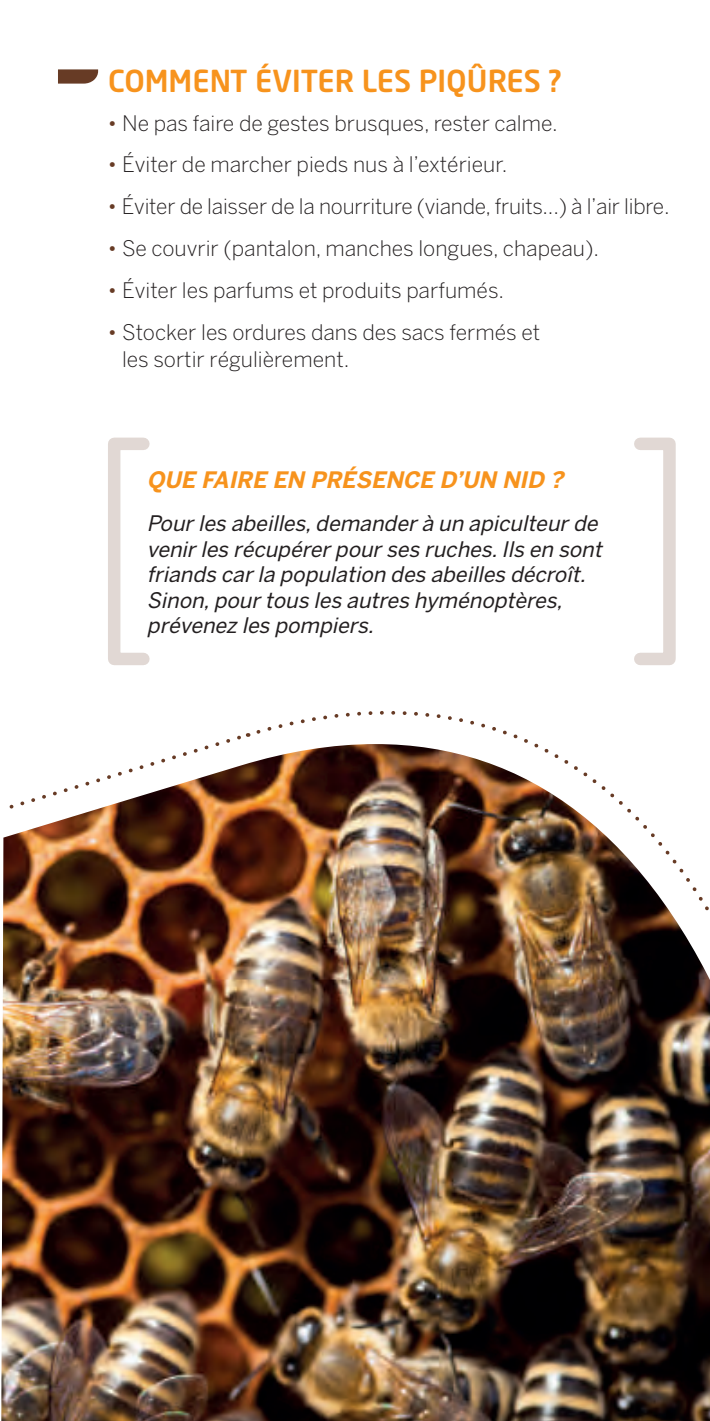
<style>
.page{position:relative;width:710px;height:1421px;background:#fff}
.page>*{position:absolute;margin:0;border:0;box-sizing:border-box;transform-origin:0 0}
.t1{font:500 30px "Neo Sans Pro";color:#f7931d}
.t2{font:italic 700 22.5px "Benton Sans";color:#f7931d}
.t3{font:300 21.25px/27.5px "Benton Sans";color:#231f20}
.t4{font:italic 21.25px/25.5px "Benton Sans";color:#231f20}
.s1{color:#673b25}
</style>
<div class="page">
<svg style="left:58px;top:69px;width:40px;height:15px"></svg>
<div style="left:1px;top:744px;width:708px;height:676px;background:#231f20;opacity:.15"></div>
<svg style="left:1px;top:1415px;width:2px;height:6px"></svg>
<svg style="left:708px;top:1415px;width:2px;height:6px"></svg>
<h1 class="t1" style="left:108px;top:62px;width:454px">COMMENT ÉVITER LES PIQÛRES ?</h1>
<p class="t3" style="left:108px;top:109px;width:451px"><span class="s1">•</span> Ne pas faire de gestes brusques, rester calme.</p>
<p class="t3" style="left:108px;top:151px;width:401px"><span class="s1">•</span> Éviter de marcher pieds nus à l’extérieur.</p>
<p class="t3" style="left:108px;top:192px;width:563px"><span class="s1">•</span> Éviter de laisser de la nourriture (viande, fruits...) à l’air libre.</p>
<p class="t3" style="left:108px;top:234px;width:492px"><span class="s1">•</span> Se couvrir (pantalon, manches longues, chapeau).</p>
<p class="t3" style="left:108px;top:276px;width:397px"><span class="s1">•</span> Éviter les parfums et produits parfumés.</p>
<p class="t3" style="left:122px;top:318px;width:419px;text-indent:-14px"><span class="s1">•</span> Stocker les ordures dans des sacs fermés et les sortir régulièrement.</p>
<p class="t2" style="left:147px;top:466px;width:423px">QUE FAIRE EN PRÉSENCE D’UN NID ?</p>
<p class="t4" style="left:147px;top:510px;width:461px">Pourles abeilles,demanderà un apiculteurde venirles récupérerpourses ruches.Ils en sont friands carla population des abeilles décroît.<br>Sinon,pourtous les autres hyménoptères, prévenez les pompiers.</p>
</div>
